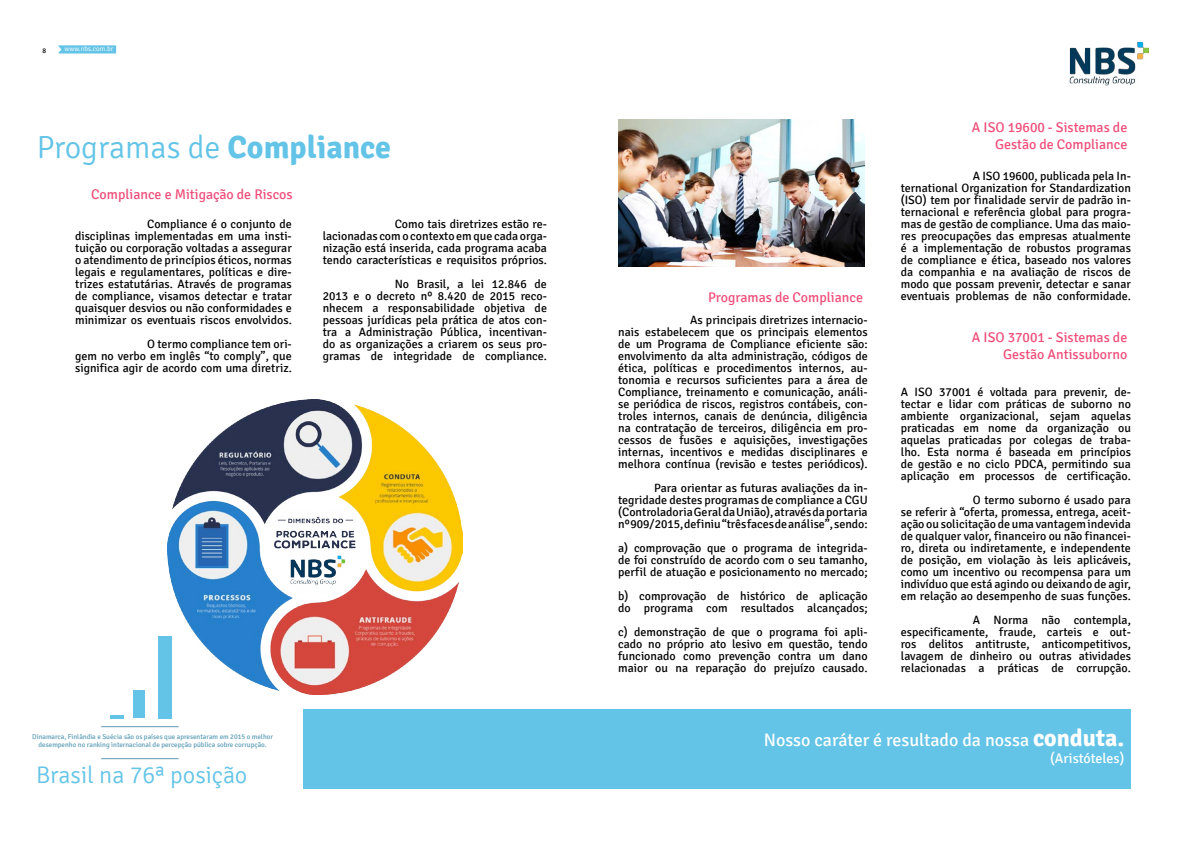
<style>
.page{position:relative;width:1191px;height:842px;background:#fff}
.page>*{position:absolute;margin:0;border:0;box-sizing:border-box;transform-origin:0 0}
.t1{font:300 32px "Signika";color:#63c4e7}
.t2{font:300 24px "Signika";color:#63c4e7}
.t3{font:18px "Signika";color:#fff}
.t4{font:14px/16.8px "Signika";color:#ef4d79;text-align:right}
.t5{font:14px "Signika";color:#fff}
.t6{font:12px/12px "Signika";color:#000;text-align:justify}
.t7{font:7px/8.4px "Signika";color:#599bb5;text-align:center}
.t8{font:300 7px "Signika";color:#fff}
.t9{font:7px "Signika";color:#000}
.s1{font-weight:700}
.s2{font-weight:700;font-size:24px}
</style>
<div class="page">
<div style="left:303px;top:709px;width:828px;height:79px;background:#63c4e7"></div>
<img style="left:619px;top:119px;width:245px;height:147px">
<img style="left:167px;top:400px;width:295px;height:295px">
<hr style="left:111px;top:715px;width:13px;height:4px;background:#63c4e7">
<div style="left:158px;top:637px;width:14px;height:82px;background:#63c4e7"></div>
<div style="left:133px;top:690px;width:12px;height:28px;background:#63c4e7"></div>
<hr style="left:101px;top:726px;width:78px;height:1px;background:#599bb5">
<hr style="left:101px;top:758px;width:78px;height:1px;background:#599bb5">
<svg style="left:59px;top:45px;width:57px;height:9px"></svg>
<img style="left:1069px;top:41px;width:80px;height:44px">
<p class="t9" style="left:43px;top:47px;width:5px">8</p>
<p class="t8" style="left:64px;top:45px;width:50px">www.nbs.com.br</p>
<h1 class="t1" style="left:37px;top:129px;width:356px">Programas de <span class="s1">Compliance</span></h1>
<p class="t4" style="left:91px;top:187px;width:203px">Compliance e Mitigação de Riscos</p>
<p class="t6" style="left:75px;top:218px;width:218px;text-indent:72px">Compliance é o conjunto de disciplinas implementadas em uma insti&shy;tuição ou corporação voltadas a assegurar o atendimento de princípios éticos, normas legais e regulamentares, políticas e dire&shy;trizes estatutárias. Através de programas de compliance, visamos detectar e tratar quaisquer desvios ou não conformidades e minimizar os eventuais riscos envolvidos.</p>
<p class="t6" style="left:75px;top:338px;width:218px;text-indent:72px">O termo compliance tem ori&shy;gem no verbo em inglês “to comply”, que significa agir de acordo com uma diretriz.</p>
<p class="t6" style="left:323px;top:218px;width:226px;text-indent:72px">Como tais diretrizes estão re&shy;lacionadas com o contexto em que cada orga&shy;nização está inserida, cada programa acaba tendo características e requisitos próprios.</p>
<p class="t6" style="left:323px;top:278px;width:226px;text-indent:72px">No Brasil, a lei 12.846 de 2013 e o decreto nº 8.420 de 2015 reco&shy;nhecem a responsabilidade objetiva de pessoas jurídicas pela prática de atos con&shy;tra a Administração Pública, incentivan&shy;do as organizações a criarem os seus pro&shy;gramas de integridade de compliance.</p>
<p class="t7" style="left:32px;top:732px;width:242px">Dinamarca, Finlândia e Suécia são os países que apresentaram em 2015 o melhor desempenho no ranking internacional de percepção pública sobre corrupção.</p>
<h2 class="t2" style="left:36px;top:761px;width:212px">Brasil na 76ª posição</h2>
<p class="t4" style="left:708px;top:289px;width:156px">Programas de Compliance</p>
<p class="t6" style="left:618px;top:314px;width:251px;text-indent:72px">As principais diretrizes internacio&shy;nais estabelecem que os principais elementos de um Programa de Compliance eficiente são: envolvimento da alta administração, códigos de ética, políticas e procedimentos internos, au&shy;tonomia e recursos suficientes para a área de Compliance, treinamento e comunicação, análi&shy;se periódica de riscos, registros contábeis, con&shy;troles internos, canais de denúncia, diligência na contratação de terceiros, diligência em pro&shy;cessos de fusões e aquisições, investigações internas, incentivos e medidas disciplinares e melhora contínua (revisão e testes periódicos).</p>
<p class="t6" style="left:618px;top:482px;width:251px;text-indent:36px">Para orientar as futuras avaliações da in&shy;tegridade destes programas de compliance a CGU (Controladoria Geral da União), através da portaria nº 909/2015, definiu “três faces de análise”, sendo:</p>
<p class="t6" style="left:618px;top:542px;width:251px">a) comprovação que o programa de integrida&shy;de foi construído de acordo com o seu tamanho, perfil de atuação e posicionamento no mercado;</p>
<p class="t6" style="left:618px;top:590px;width:251px">b) comprovação de histórico de aplicação do programa com resultados alcançados;</p>
<p class="t6" style="left:618px;top:626px;width:251px">c) demonstração de que o programa foi apli&shy;cado no próprio ato lesivo em questão, tendo funcionado como prevenção contra um dano maior ou na reparação do prejuízo causado.</p>
<p class="t4" style="left:972px;top:119px;width:157px">A ISO 19600 - Sistemas de<br>Gestão de Compliance</p>
<p class="t6" style="left:900px;top:170px;width:232px;text-indent:72px">A ISO 19600, publicada pela In&shy;ternational Organization for Standardization (ISO) tem por finalidade servir de padrão in&shy;ternacional e referência global para progra&shy;mas de gestão de compliance. Uma das maio&shy;res preocupações das empresas atualmente é a implementação de robustos programas de compliance e ética, baseado nos valores da companhia e na avaliação de riscos de modo que possam prevenir, detectar e sanar eventuais problemas de não conformidade.</p>
<p class="t4" style="left:972px;top:330px;width:157px">A ISO 37001 - Sistemas de<br>Gestão Antissuborno</p>
<p class="t6" style="left:900px;top:386px;width:232px">A ISO 37001 é voltada para prevenir, de&shy;tectar e lidar com práticas de suborno no ambiente organizacional, sejam aquelas praticadas em nome da organização ou aquelas praticadas por colegas de traba&shy;lho. Esta norma é baseada em princípios de gestão e no ciclo PDCA, permitindo sua aplicação em processos de certificação.</p>
<p class="t6" style="left:900px;top:494px;width:232px;text-indent:72px">O termo suborno é usado para se referir à “oferta, promessa, entrega, aceit&shy;ação ou solicitação de uma vantagem indevida de qualquer valor, financeiro ou não financei&shy;ro, direta ou indiretamente, e independente de posição, em violação às leis aplicáveis, como um incentivo ou recompensa para um indivíduo que está agindo ou deixando de agir, em relação ao desempenho de suas funções.</p>
<p class="t6" style="left:900px;top:614px;width:232px;text-indent:72px">A Norma não contempla, especificamente, fraude, carteis e out&shy;ros delitos antitruste, anticompetitivos, lavagem de dinheiro ou outras atividades relacionadas a práticas de corrupção.</p>
<h3 class="t3" style="left:764px;top:729px;width:362px">Nosso caráter é resultado da nossa <span class="s2">conduta.</span></h3>
<p class="t5" style="left:1050px;top:750px;width:75px">(Aristóteles)</p>
</div>
